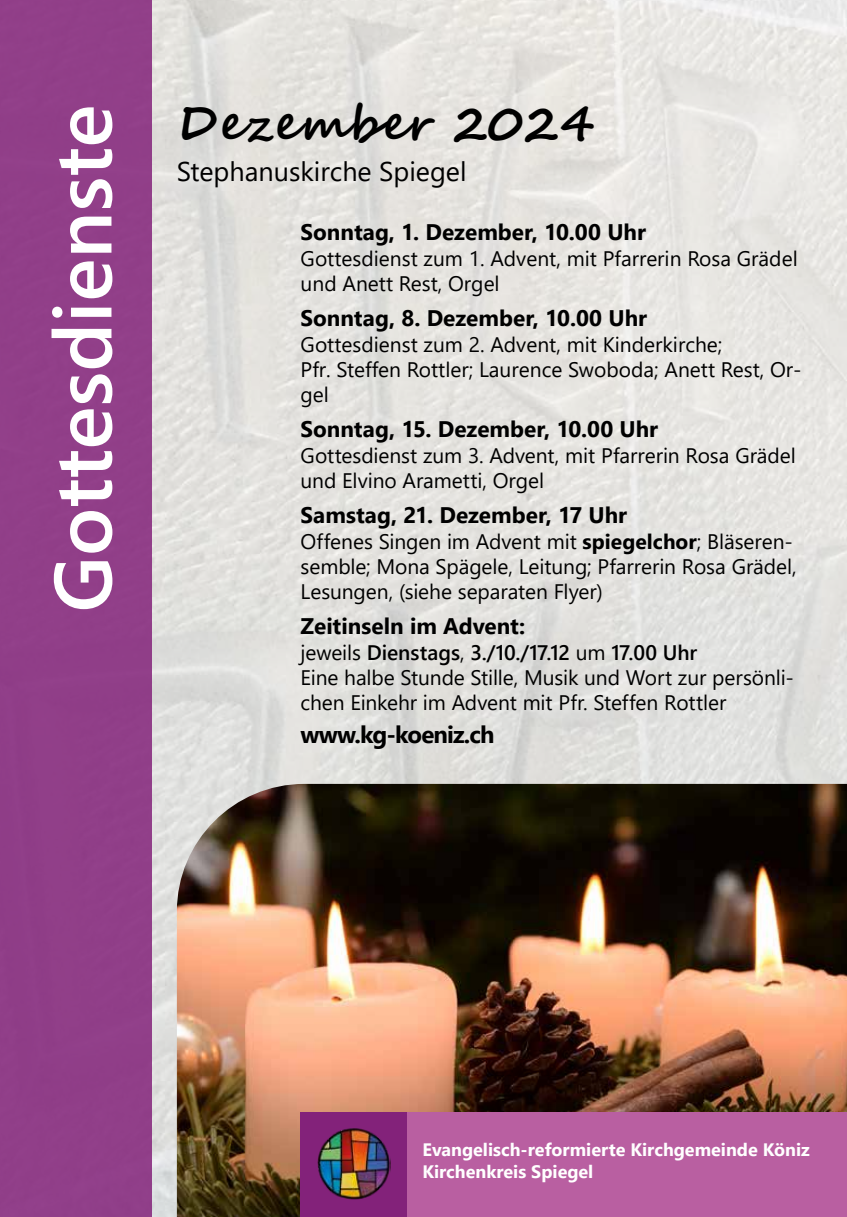
<style>
.page{position:relative;width:847px;height:1217px;background:#fff}
.page>*{position:absolute;margin:0;border:0;box-sizing:border-box;transform-origin:0 0}
.t1{font:600 81px "Segoe UI";color:#fff}
.t2{font:700 48px "Segoe Script";letter-spacing:.01em;color:#000}
.t3{font:27px "Segoe UI";color:#000}
.t4{font:700 24px "Segoe UI";letter-spacing:-.035em;color:#000}
.t5{font:700 22.5px "Segoe UI";color:#000}
.t6{font:21px/25.2px "Segoe UI";color:#000}
.t7{font:700 18px/21.6px "Segoe UI";color:#fff}
.s1{font-weight:700}
.s2{font-weight:600}
</style>
<div class="page">
<img style="left:151px;top:1px;width:696px;height:1215px">
<div style="left:0;top:0;width:151px;height:1217px;background:#913f89"></div>
<img style="left:177px;top:784px;width:670px;height:432px">
<div style="left:407px;top:1112px;width:440px;height:104px;background:#b95fa1"></div>
<hr style="left:0;top:1216px;width:847px;height:1px;background:#83227a">
<hr style="left:0;top:0;width:847px;height:1px;background:#83227a">
<div style="left:301px;top:1112px;width:106px;height:105px;background:#83227a"></div>
<img style="left:317px;top:1128px;width:74px;height:72px">
<h1 class="t1" style="left:6px;top:612px;width:509px;rotate:-90deg">Gottesdienste</h1>
<h2 class="t2" style="left:177px;top:85px;width:419px">Dezember 2024</h2>
<p class="t3" style="left:177px;top:146px;width:291px">Stephanuskirche Spiegel</p>
<p class="t5" style="left:301px;top:211px;width:347px">Sonntag, 1. Dezember, 10.00 Uhr</p>
<p class="t6" style="left:301px;top:244px;width:499px">Gottesdienst zum 1. Advent, mit Pfarrerin Rosa Grädel und Anett Rest, Orgel</p>
<p class="t5" style="left:301px;top:297px;width:348px">Sonntag, 8. Dezember, 10.00 Uhr</p>
<p class="t6" style="left:301px;top:330px;width:503px">Gottesdienst zum 2. Advent, mit Kinderkirche;<br>Pfr. Steffen Rottler; Laurence Swoboda; Anett Rest, Or&shy;gel</p>
<p class="t5" style="left:301px;top:408px;width:359px">Sonntag, 15. Dezember, 10.00 Uhr</p>
<p class="t6" style="left:301px;top:441px;width:497px">Gottesdienst zum 3. Advent, mit Pfarrerin Rosa Grädel und Elvino Arametti, Orgel</p>
<p class="t5" style="left:301px;top:494px;width:328px">Samstag, 21. Dezember, 17 Uhr</p>
<p class="t6" style="left:301px;top:527px;width:498px">Offenes Singen im Advent mit <span class="s1">spiegelchor</span>; Bläseren&shy;semble; Mona Spägele, Leitung; Pfarrerin Rosa Grädel,<br>Lesungen, (siehe separaten Flyer)</p>
<p class="t5" style="left:301px;top:605px;width:226px">Zeitinseln im Advent:</p>
<p class="t6" style="left:301px;top:638px;width:495px">jeweils <span class="s2">Dienstags</span>, <span class="s2">3./10./17.12</span> um <span class="s2">17.00 Uhr<br></span>Eine halbe Stunde Stille, Musik und Wort zur persönli&shy;chen Einkehr im Advent mit Pfr. Steffen Rottler</p>
<p class="t4" style="left:301px;top:712px;width:195px">www.kg-koeniz.ch</p>
<p class="t7" style="left:422px;top:1137px;width:389px">Evangelisch-reformierte Kirchgemeinde Köniz<br>Kirchenkreis Spiegel</p>
</div>
